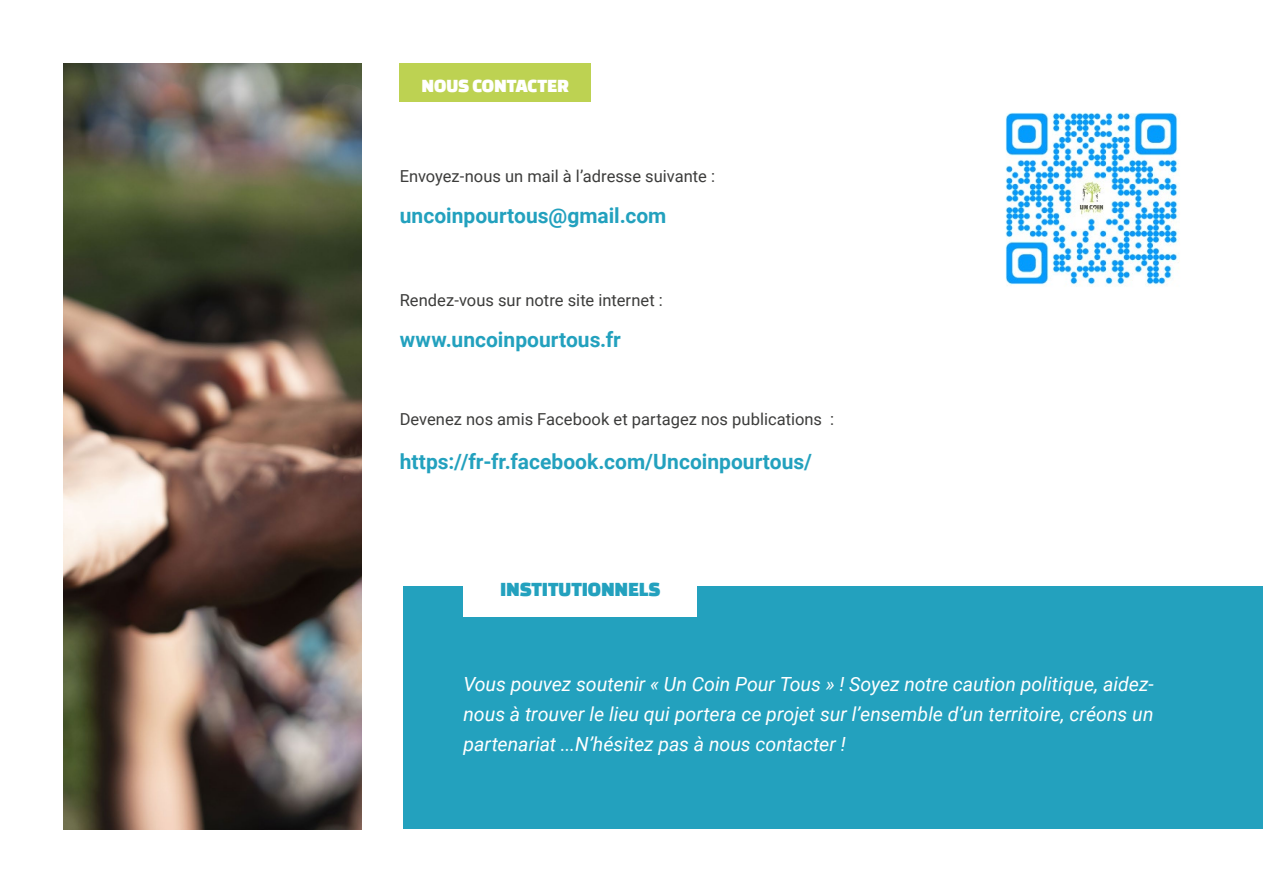
<style>
.page{position:relative;width:1263px;height:893px;background:#fff}
.page>*{position:absolute;margin:0;border:0;box-sizing:border-box;transform-origin:0 0}
.t1{font:700 21px "Roboto";color:#23a1be}
.t2{font:21px "Changa One";letter-spacing:-.01em;color:#23a1be}
.t3{font:italic 19.5px/30px "Roboto";color:#fff;text-align:justify}
.t4{font:19.5px "Changa One";letter-spacing:-.005em;color:#fff}
.t5{font:16.5px "Roboto";color:#3c3c3b}
</style>
<div class="page">
<img style="left:64px;top:64px;width:297px;height:765px">
<div style="left:400px;top:64px;width:191px;height:38px;background:#bdd252"></div>
<img style="left:1005px;top:112px;width:174px;height:173px">
<div style="left:404px;top:587px;width:859px;height:242px;background:#23a1be"></div>
<div style="left:463px;top:557px;width:234px;height:60px;background:#fff"></div>
<p class="t4" style="left:422px;top:74px;width:149px">NOUS CONTACTER</p>
<p class="t5" style="left:400px;top:165px;width:317px">Envoyez-nous un mail à l’adresse suivante :</p>
<p class="t1" style="left:400px;top:201px;width:268px">uncoinpourtous@gmail.com</p>
<p class="t5" style="left:400px;top:288px;width:265px">Rendez-vous sur notre site internet :</p>
<p class="t1" style="left:400px;top:325px;width:223px">www.uncoinpourtous.fr</p>
<p class="t5" style="left:400px;top:407px;width:436px">Devenez nos amis Facebook et partagez nos publications :</p>
<p class="t1" style="left:400px;top:447px;width:414px">https://fr-fr.facebook.com/Uncoinpourtous/</p>
<p class="t2" style="left:500px;top:578px;width:162px">INSTITUTIONNELS</p>
<p class="t3" style="left:463px;top:668px;width:692px">Vous pouvez soutenir « Un Coin Pour Tous » ! Soyez notre caution politique, aidez&shy;nous à trouver le lieu qui portera ce projet sur l’ensemble d’un territoire, créons un partenariat ...N’hésitez pas à nous contacter !</p>
</div>
